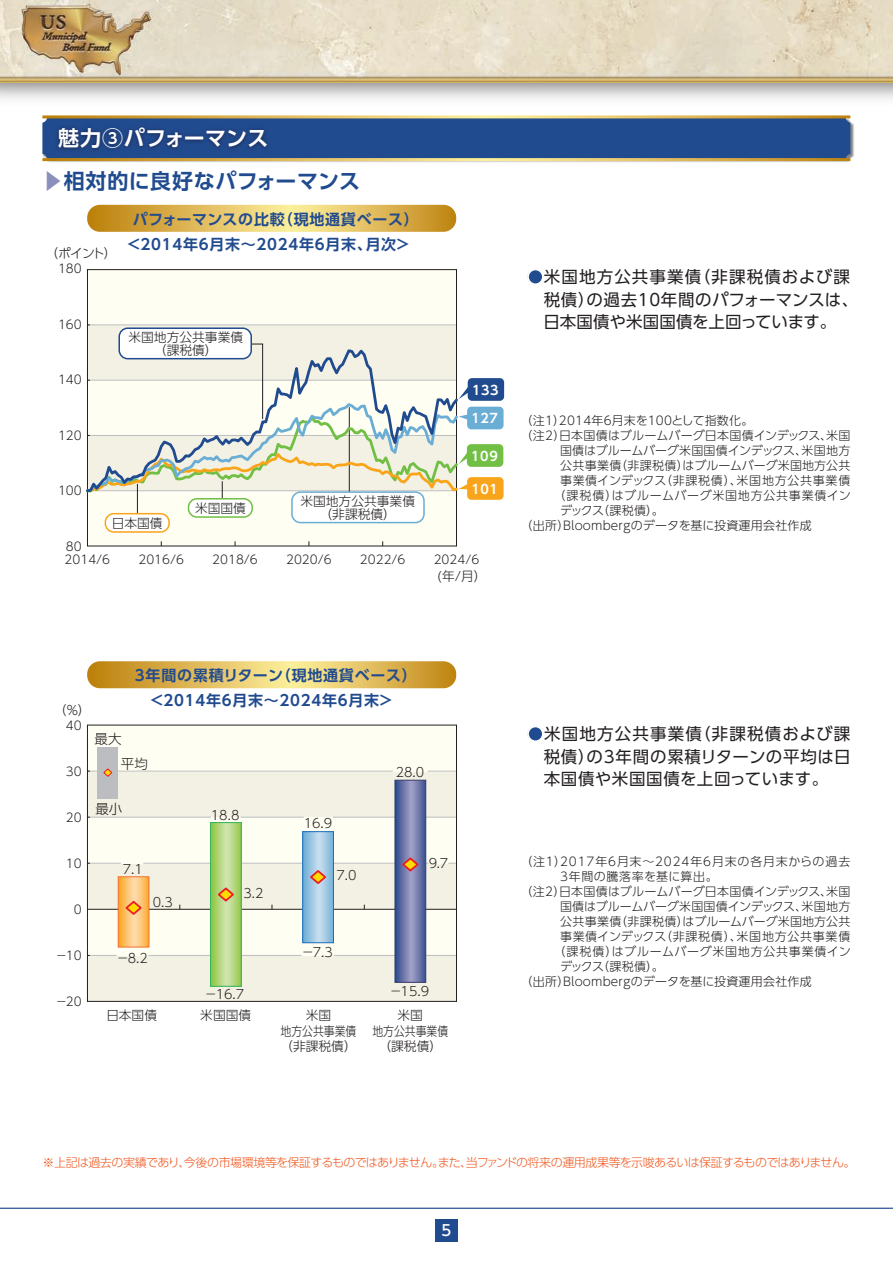
<style>
.page{position:relative;width:893px;height:1263px;background:#fff}
.page>*{position:absolute;margin:0;border:0;box-sizing:border-box;transform-origin:0 0}
.t1{font:700 21px "UD Shin Go Pro De";letter-spacing:.015em;color:#214b8f}
.t2{font:700 21px "UD Shin Go Pro De";letter-spacing:.01em;color:#fff}
.t3{font:16.5px/22.5px "UD Shin Go Pro";letter-spacing:.03em;color:#231f20}
.t4{font:700 15px "UD Shin Go Pro De";letter-spacing:.05em;color:#214b8f}
.t5{font:500 15px "UD Shin Go Pro";color:#fff}
.t6{font:300 13.5px "UD Shin Go Pro";color:#231f20}
.t7{font:300 12.75px/15.3px "UD Shin Go Pro";color:#231f20;text-align:center}
.t8{font:700 12.75px "UD Shin Go Pro De";letter-spacing:.05em;color:#fff}
.t9{font:300 12px "UD Shin Go Pro";letter-spacing:.02em;color:#231f20}
.t10{font:300 12px "UD Shin Go Pro";letter-spacing:.06em;color:#231f20}
.t11{font:300 12px "UD Shin Go Pro";letter-spacing:-.055em;color:#f15921}
.t12{font:300 12px "UD Shin Go Pro";color:#231f20}
.t13{font:300 12px "UD Shin Go Pro";letter-spacing:.075em;color:#231f20}
.t14{font:300 12px "UD Shin Go Pro";letter-spacing:.05em;color:#231f20}
.s1{font-family:"Koz Go Pr 6 N";font-weight:400;color:#8b8fbb}
.s2{color:#214b8f}
</style>
<div class="page">
<hr style="left:0;top:1207px;width:893px;height:2px;background:#214b8f">
<img style="left:0;top:0;width:892px;height:83px">
<div style="left:87px;top:771px;width:369px;height:46px;background:#f3f1e4"></div>
<div style="left:87px;top:725px;width:369px;height:46px;background:#fffef2"></div>
<div style="left:87px;top:863px;width:369px;height:46px;background:#f3f1e4"></div>
<div style="left:87px;top:817px;width:369px;height:46px;background:#fffef2"></div>
<div style="left:87px;top:955px;width:369px;height:46px;background:#f3f1e4"></div>
<div style="left:87px;top:909px;width:369px;height:46px;background:#fffef2"></div>
<svg style="left:428px;top:771px;width:27px;height:1px"></svg>
<hr style="left:87px;top:771px;width:305px;height:1px;background:#bcbdc0">
<hr style="left:333px;top:817px;width:123px;height:1px;background:#bcbdc0">
<hr style="left:241px;top:817px;width:62px;height:1px;background:#bcbdc0">
<hr style="left:87px;top:817px;width:123px;height:1px;background:#bcbdc0">
<hr style="left:144px;top:863px;width:284px;height:1px;background:#bcbdc0">
<hr style="left:87px;top:863px;width:33px;height:1px;background:#bcbdc0">
<hr style="left:87px;top:909px;width:369px;height:1px;background:#231f20">
<hr style="left:149px;top:955px;width:152px;height:1px;background:#bcbdc0">
<hr style="left:334px;top:955px;width:122px;height:1px;background:#bcbdc0">
<div style="left:87px;top:270px;width:369px;height:55px;background:#fffef2"></div>
<div style="left:87px;top:325px;width:369px;height:55px;background:#f3f1e4"></div>
<div style="left:87px;top:491px;width:369px;height:55px;background:#fffef2"></div>
<hr style="left:87px;top:325px;width:369px;height:1px;background:#bcbdc0">
<div style="left:119px;top:328px;width:132px;height:31px;background:#fff;border-radius:9px"></div>
<div style="left:118px;top:327px;width:134px;height:32px;border:2px solid #214b8f;border-radius:9px"></div>
<div style="left:188px;top:499px;width:64px;height:18px;background:#fff;border-radius:9px"></div>
<div style="left:188px;top:498px;width:65px;height:20px;border:2px solid #71bf44;border-radius:9px"></div>
<div style="left:105px;top:514px;width:64px;height:18px;background:#fff;border-radius:9px"></div>
<div style="left:105px;top:513px;width:65px;height:20px;border:2px solid #f9a51b;border-radius:9px"></div>
<div style="left:292px;top:492px;width:132px;height:31px;background:#fff;border-radius:9px"></div>
<div style="left:291px;top:491px;width:134px;height:32px;border:2px solid #6aadd5;border-radius:9px"></div>
<div style="left:435px;top:1219px;width:22px;height:23px;background:#214b8f"></div>
<img style="left:42px;top:117px;width:812px;height:45px">
<div style="left:42px;top:118px;width:808px;height:41px;background:#214b8f;border-radius:5px"></div>
<img style="left:56px;top:126px;width:212px;height:25px">
<hr style="left:42px;top:115px;width:808px;height:3px;background:#fff">
<hr style="left:42px;top:158px;width:808px;height:3px;background:#fff">
<svg style="left:87px;top:205px;width:369px;height:27px;background:#dfbb5c"></svg>
<svg style="left:87px;top:661px;width:369px;height:27px;background:#dfbb5c"></svg>
<div style="left:527px;top:269px;width:16px;height:16px;border:2px solid #fff;border-radius:50%"></div>
<div style="left:527px;top:726px;width:16px;height:16px;border:2px solid #fff;border-radius:50%"></div>
<div style="left:98px;top:747px;width:20px;height:52px;background:#bcbdc0"></div>
<svg style="left:103px;top:768px;width:9px;height:9px"></svg>
<div style="left:467px;top:407px;width:37px;height:22px;background:#6aadd5;border-radius:4px"></div>
<div style="left:468px;top:378px;width:36px;height:23px;background:#214b8f;border-radius:4px"></div>
<div style="left:467px;top:444px;width:36px;height:23px;background:#71bf44;border-radius:4px"></div>
<div style="left:467px;top:477px;width:37px;height:23px;background:#f9a51b;border-radius:4px"></div>
<div style="left:87px;top:725px;width:370px;height:276px;border:1px solid #231f20"></div>
<svg style="left:87px;top:955px;width:29px;height:1px"></svg>
<svg style="left:87px;top:344px;width:382px;height:169px"></svg>
<svg style="left:86px;top:347px;width:374px;height:147px"></svg>
<svg style="left:212px;top:824px;width:28px;height:161px;background:#b3d67e"></svg>
<div style="left:210px;top:822px;width:32px;height:165px;border:1px solid #33b560"></div>
<svg style="left:304px;top:833px;width:28px;height:108px;background:#9fc8e3"></svg>
<div style="left:302px;top:831px;width:32px;height:112px;border:1px solid #1f6fb8"></div>
<svg style="left:120px;top:878px;width:27px;height:67px"></svg>
<div style="left:118px;top:876px;width:31px;height:71px;border:1px solid #f36e31"></div>
<svg style="left:124px;top:899px;width:20px;height:17px"></svg>
<svg style="left:216px;top:886px;width:20px;height:17px"></svg>
<svg style="left:308px;top:868px;width:20px;height:17px"></svg>
<svg style="left:394px;top:779px;width:33px;height:204px;background:#7178a6"></svg>
<img style="left:892px;top:83px;width:1px;height:21px">
<img style="left:892px;top:1px;width:1px;height:82px">
<h1 class="t2" style="left:58px;top:121px;width:212px">魅力③パフォーマンス</h1>
<h1 class="t1" style="left:42px;top:164px;width:320px"><span class="s1">▶</span>相対的に良好なパフォーマンス</h1>
<p class="t7" style="left:46px;top:245px;width:73px">（ポイント）</p>
<p class="t9" style="left:58px;top:259px;width:25px">180</p>
<p class="t9" style="left:58px;top:314px;width:25px">160</p>
<p class="t9" style="left:58px;top:370px;width:25px">140</p>
<p class="t9" style="left:58px;top:425px;width:25px">120</p>
<p class="t4" style="left:133px;top:207px;width:287px">パフォーマンスの比較（現地通貨ベース）</p>
<p class="t4" style="left:126px;top:232px;width:286px">＜2014年6月末～2024年6月末、月次＞</p>
<p class="t7" style="left:128px;top:330px;width:116px;line-height:12.9px">米国地方公共事業債（課税債）</p>
<p class="t9" style="left:58px;top:481px;width:25px">100</p>
<p class="t9" style="left:66px;top:536px;width:17px">80</p>
<p class="t7" style="left:112px;top:515px;width:52px">日本国債</p>
<p class="t7" style="left:195px;top:500px;width:52px">米国国債</p>
<p class="t7" style="left:300px;top:494px;width:116px;line-height:12.9px">米国地方公共事業債（非課税債）</p>
<p class="t8" style="left:472px;top:380px;width:28px">133</p>
<p class="t8" style="left:471px;top:408px;width:28px">127</p>
<p class="t8" style="left:471px;top:446px;width:28px">109</p>
<p class="t8" style="left:471px;top:479px;width:28px">101</p>
<p class="t9" style="left:65px;top:550px;width:47px">2014/6</p>
<p class="t9" style="left:138px;top:550px;width:47px">2016/6</p>
<p class="t9" style="left:212px;top:550px;width:47px">2018/6</p>
<p class="t9" style="left:286px;top:550px;width:47px">2020/6</p>
<p class="t9" style="left:360px;top:550px;width:47px">2022/6</p>
<p class="t9" style="left:434px;top:550px;width:47px">2024/6</p>
<p class="t7" style="left:437px;top:568px;width:51px">(年/月）</p>
<h2 class="t3" style="left:543px;top:265px;width:316px;text-indent:-16px"><span class="s2">●</span>米国地方公共事業債（非課税債および課税債）の過去10年間のパフォーマンスは、日本国債や米国国債を上回っています。</h2>
<p class="t9" style="left:521px;top:410px;width:234px">（注1）2014年6月末を100として指数化。</p>
<p class="t9" style="left:521px;top:425px;width:331px">（注2）日本国債はブルームバーグ日本国債インデックス、米国</p>
<p class="t12" style="left:560px;top:440px;width:292px">国債はブルームバーグ米国国債インデックス、米国地方</p>
<p class="t9" style="left:560px;top:455px;width:292px">公共事業債（非課税債）はブルームバーグ米国地方公共</p>
<p class="t10" style="left:560px;top:470px;width:292px">事業債インデックス（非課税債）、米国地方公共事業債</p>
<p class="t10" style="left:554px;top:485px;width:299px">（課税債）はブルームバーグ米国地方公共事業債イン</p>
<p class="t9" style="left:560px;top:500px;width:105px">デックス（課税債）。</p>
<p class="t9" style="left:521px;top:515px;width:293px">（出所）Bloombergのデータを基に投資運用会社作成</p>
<p class="t7" style="left:54px;top:702px;width:38px">（%）</p>
<p class="t9" style="left:66px;top:715px;width:17px">40</p>
<p class="t9" style="left:66px;top:761px;width:17px">30</p>
<p class="t9" style="left:66px;top:807px;width:17px">20</p>
<p class="t9" style="left:66px;top:853px;width:17px">10</p>
<p class="t9" style="left:74px;top:899px;width:9px">0</p>
<p class="t9" style="left:55px;top:945px;width:28px">－10</p>
<p class="t9" style="left:55px;top:991px;width:28px">－20</p>
<p class="t4" style="left:135px;top:663px;width:283px">3年間の累積リターン（現地通貨ベース）</p>
<p class="t6" style="left:95px;top:728px;width:28px">最大</p>
<p class="t4" style="left:149px;top:688px;width:246px">＜2014年6月末～2024年6月末＞</p>
<p class="t6" style="left:121px;top:753px;width:28px">平均</p>
<p class="t6" style="left:95px;top:798px;width:28px">最小</p>
<p class="t7" style="left:123px;top:861px;width:22px">7.1</p>
<p class="t7" style="left:153px;top:894px;width:22px">0.3</p>
<p class="t7" style="left:116px;top:950px;width:33px">－8.2</p>
<p class="t7" style="left:211px;top:807px;width:30px">18.8</p>
<p class="t7" style="left:244px;top:885px;width:22px">3.2</p>
<p class="t7" style="left:304px;top:815px;width:30px">16.9</p>
<p class="t7" style="left:336px;top:867px;width:22px">7.0</p>
<p class="t7" style="left:302px;top:943px;width:33px">－7.3</p>
<p class="t7" style="left:396px;top:764px;width:30px">28.0</p>
<p class="t7" style="left:429px;top:855px;width:21px">9.7</p>
<p class="t7" style="left:205px;top:986px;width:41px">－16.7</p>
<p class="t7" style="left:389px;top:983px;width:41px">－15.9</p>
<p class="t7" style="left:106px;top:1007px;width:52px">日本国債</p>
<p class="t7" style="left:200px;top:1007px;width:52px">米国国債</p>
<p class="t7" style="left:372px;top:1007px;width:77px">米国<br>地方公共事業債（課税債）</p>
<p class="t7" style="left:280px;top:1007px;width:78px">米国<br>地方公共事業債（非課税債）</p>
<h2 class="t3" style="left:544px;top:722px;width:308px;text-align:justify;text-indent:-16px"><span class="s2">●</span>米国地方公共事業債（非課税債および課税債）の3年間の累積リターンの平均は日本国債や米国国債を上回っています。</h2>
<p class="t13" style="left:521px;top:852px;width:331px">（注1）2017年6月末～2024年6月末の各月末からの過去</p>
<p class="t14" style="left:560px;top:867px;width:159px">3年間の騰落率を基に算出。</p>
<p class="t9" style="left:521px;top:882px;width:331px">（注2）日本国債はブルームバーグ日本国債インデックス、米国</p>
<p class="t12" style="left:560px;top:897px;width:292px">国債はブルームバーグ米国国債インデックス、米国地方</p>
<p class="t9" style="left:560px;top:912px;width:292px">公共事業債（非課税債）はブルームバーグ米国地方公共</p>
<p class="t10" style="left:560px;top:927px;width:292px">事業債インデックス（非課税債）、米国地方公共事業債</p>
<p class="t10" style="left:554px;top:942px;width:299px">（課税債）はブルームバーグ米国地方公共事業債イン</p>
<p class="t9" style="left:560px;top:957px;width:105px">デックス（課税債）。</p>
<p class="t9" style="left:521px;top:972px;width:293px">（出所）Bloombergのデータを基に投資運用会社作成</p>
<p class="t11" style="left:43px;top:1152px;width:815px">※上記は過去の実績であり、今後の市場環境等を保証するものではありません。また、当ファンドの将来の運用成果等を示唆あるいは保証するものではありません。</p>
<p class="t5" style="left:441px;top:1218px;width:11px">5</p>
</div>
